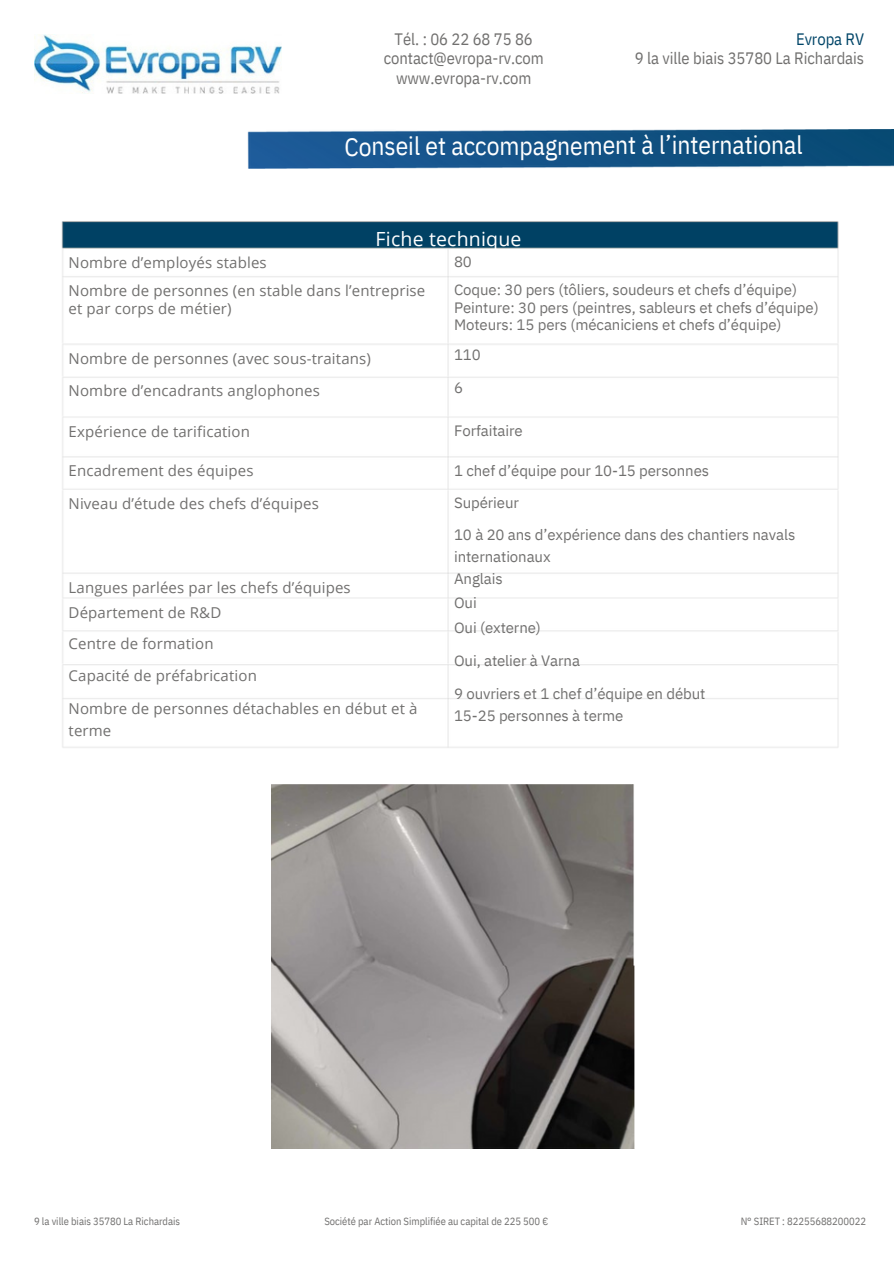
<style>
.page{position:relative;width:894px;height:1264px;background:#fff}
.page>*{position:absolute;margin:0;border:0;box-sizing:border-box;transform-origin:0 0}
.t1{font:25.5px "IBM Plex Sans Cond";letter-spacing:-.01em;color:#fff}
.t2{font:19.5px "Open Sans";letter-spacing:.01em;color:#fff}
.t3{font:16.5px/19.2px "IBM Plex Sans Cond";letter-spacing:-.005em;color:#71706f;text-align:center}
.t4{font:15px/32.7px "Open Sans";letter-spacing:.01em;color:#71706f}
.t5{font:15px/32.1px "IBM Plex Sans";letter-spacing:-.005em;color:#71706f}
.t6{font:10.5px "IBM Plex Sans Cond";letter-spacing:-.005em;color:#71706f}
.s1{color:#004568}
</style>
<div class="page">
<img style="left:34px;top:34px;width:248px;height:60px">
<img style="left:248px;top:129px;width:645px;height:39px">
<img style="left:61px;top:221px;width:778px;height:527px">
<img style="left:271px;top:784px;width:363px;height:364px">
<p class="t3" style="left:383px;top:29px;width:161px">Tél. : 06 22 68 75 86 contact@evropa-rv.com www.evropa-rv.com</p>
<h3 class="t3" style="left:634px;top:29px;width:231px;text-align:right"><span class="s1">Evropa RV<br></span>9 la ville biais 35780 La Richardais</h3>
<p class="t1" style="left:344px;top:128px;width:459px">Conseil et accompagnement à l’international</p>
<h2 class="t2" style="left:375px;top:225px;width:147px">Fiche technique</h2>
<h3 class="t4" style="left:69px;top:248px;width:358px;line-height:28.2px">Nombre d’employés stables<br>Nombre de personnes (en stable dans l’entreprise</h3>
<h3 class="t4" style="left:69px;top:292px;width:164px">et par corps de métier)</h3>
<h3 class="t4" style="left:69px;top:341px;width:304px">Nombre de personnes (avec sous-traitans)<br>Nombre d’encadrants anglophones</h3>
<h3 class="t4" style="left:69px;top:414px;width:183px">Expérience de tarification</h3>
<h3 class="t4" style="left:69px;top:454px;width:252px">Encadrement des équipes<br>Niveau d’étude des chefs d’équipes</h3>
<h3 class="t4" style="left:69px;top:575px;width:283px;line-height:24.8px">Langues parlées par les chefs d’équipes<br>Département de R&amp;D</h3>
<h3 class="t4" style="left:69px;top:626px;width:350px">Centre de formation<br>Capacité de préfabrication<br>Nombre de personnes détachables en début et à</h3>
<h3 class="t4" style="left:69px;top:714px;width:44px">terme</h3>
<h3 class="t5" style="left:454px;top:247px;width:344px;line-height:28.2px">80<br>Coque: 30 pers (tôliers, soudeurs et chefs d’équipe)</h3>
<h3 class="t5" style="left:454px;top:299px;width:366px;line-height:16.8px">Peinture: 30 pers (peintres, sableurs et chefs d’équipe)<br>Moteurs: 15 pers (mécaniciens et chefs d’équipe)</h3>
<h3 class="t5" style="left:454px;top:339px;width:28px">110</h3>
<h3 class="t5" style="left:454px;top:371px;width:10px">6</h3>
<h3 class="t5" style="left:454px;top:414px;width:70px">Forfaitaire</h3>
<p class="t5" style="left:454px;top:454px;width:342px">1 chef d’équipe pour 10-15 personnes<br>Supérieur<br>10 à 20 ans d’expérience dans des chantiers navals</p>
<p class="t5" style="left:454px;top:546px;width:98px;line-height:21.3px">internationaux<br>Anglais</p>
<p class="t5" style="left:454px;top:590px;width:88px;line-height:24.8px">Oui<br>Oui (externe)</p>
<p class="t5" style="left:454px;top:644px;width:253px;line-height:32.7px">Oui, atelier à Varna<br>9 ouvriers et 1 chef d’équipe en début</p>
<p class="t5" style="left:454px;top:699px;width:171px">15-25 personnes à terme</p>
<h3 class="t6" style="left:34px;top:1213px;width:147px">9 la ville biais 35780 La Richardais</h3>
<p class="t6" style="left:324px;top:1213px;width:225px">Société par Action Simplifiée au capital de 225 500 €</p>
<h1 class="t6" style="left:740px;top:1213px;width:127px">N° SIRET : 82255688200022</h1>
</div>
